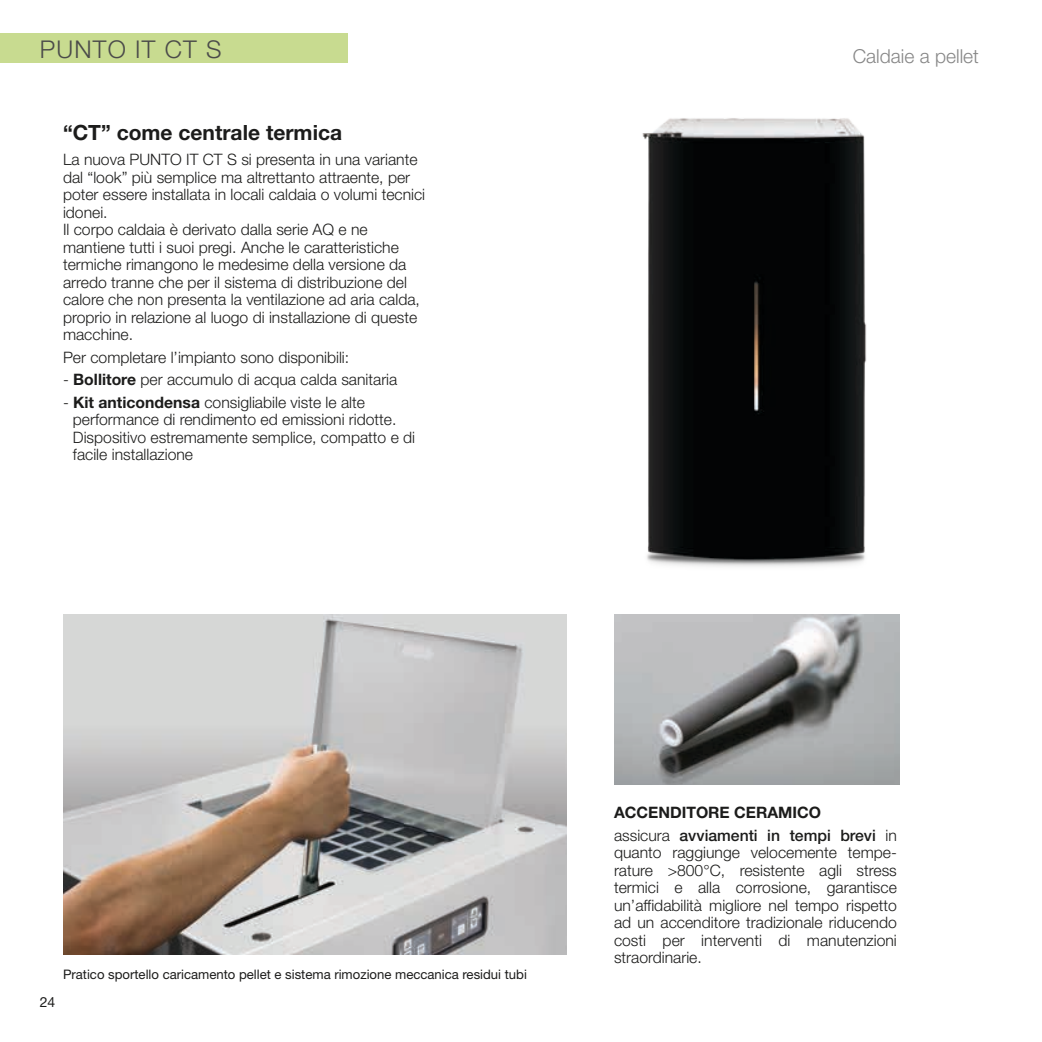
<style>
.page{position:relative;width:1042px;height:1042px;background:#fff}
.page>*{position:absolute;margin:0;border:0;box-sizing:border-box;transform-origin:0 0}
.t1{font:300 24.5px "Helvetica Neue";letter-spacing:.05em;color:#4b4b4a}
.t2{font:700 21px "Helvetica Neue";color:#1c1c1b}
.t3{font:300 19.25px "Helvetica Neue";color:#878787}
.t4{font:300 15.75px/17.5px "Helvetica Neue";color:#1c1c1b}
.t5{font:500 15.75px/22.4px "Helvetica Neue";color:#1c1c1b}
.t6{font:14px "Helvetica Neue";color:#1c1c1b}
.t7{font:13.12px "Helvetica Neue";color:#1c1c1b}
.s1{font-weight:700}
.s2{font-weight:300}
</style>
<div class="page">
<div style="left:0;top:33px;width:347px;height:30px;background:#c8db90"></div>
<img style="left:63px;top:614px;width:504px;height:340px">
<img style="left:642px;top:118px;width:225px;height:449px">
<img style="left:614px;top:614px;width:285px;height:170px">
<h1 class="t1" style="left:40px;top:34px;width:183px">PUNTO IT CT S</h1>
<p class="t3" style="left:852px;top:44px;width:128px">Caldaie a pellet</p>
<h2 class="t2" style="left:63px;top:120px;width:281px">“CT” come centrale termica</h2>
<p class="t4" style="left:63px;top:151px;width:364px">La nuova PUNTO IT CT S si presenta in una variante dal “look” più semplice ma altrettanto attraente, per poter essere installata in locali caldaia o volumi tecnici idonei.<br>Il corpo caldaia è derivato dalla serie AQ e ne mantiene tutti i suoi pregi. Anche le caratteristiche termiche rimangono le medesime della versione da arredo tranne che per il sistema di distribuzione del calore che non presenta la ventilazione ad aria calda, proprio in relazione al luogo di installazione di queste macchine.</p>
<p class="t4" style="left:63px;top:348px;width:288px">Per completare l’impianto sono disponibili:</p>
<p class="t4" style="left:63px;top:371px;width:336px">- <span class="s1">Bollitore</span> per accumulo di acqua calda sanitaria</p>
<p class="t4" style="left:73px;top:393px;width:344px;text-indent:-10px">- <span class="s1">Kit anticondensa</span> consigliabile viste le alte performance di rendimento ed emissioni ridotte.<br>Dispositivo estremamente semplice, compatto e di facile installazione</p>
<p class="t6" style="left:40px;top:994px;width:17px">24</p>
<p class="t7" style="left:63px;top:966px;width:465px">Pratico sportello caricamento pellet e sistema rimozione meccanica residui tubi</p>
<p class="t5" style="left:614px;top:801px;width:284px"><span class="s1">ACCENDITORE CERAMICO<br></span><span class="s2">assicura</span> avviamenti in tempi brevi <span class="s2">in</span></p>
<p class="t4" style="left:614px;top:843px;width:284px;text-align:justify">quanto raggiunge velocemente tempe&shy;rature &gt;800°C, resistente agli stress termici e alla corrosione, garantisce un’affidabilità migliore nel tempo rispetto ad un accenditore tradizionale riducendo costi per interventi di manutenzioni straordinarie.</p>
</div>
